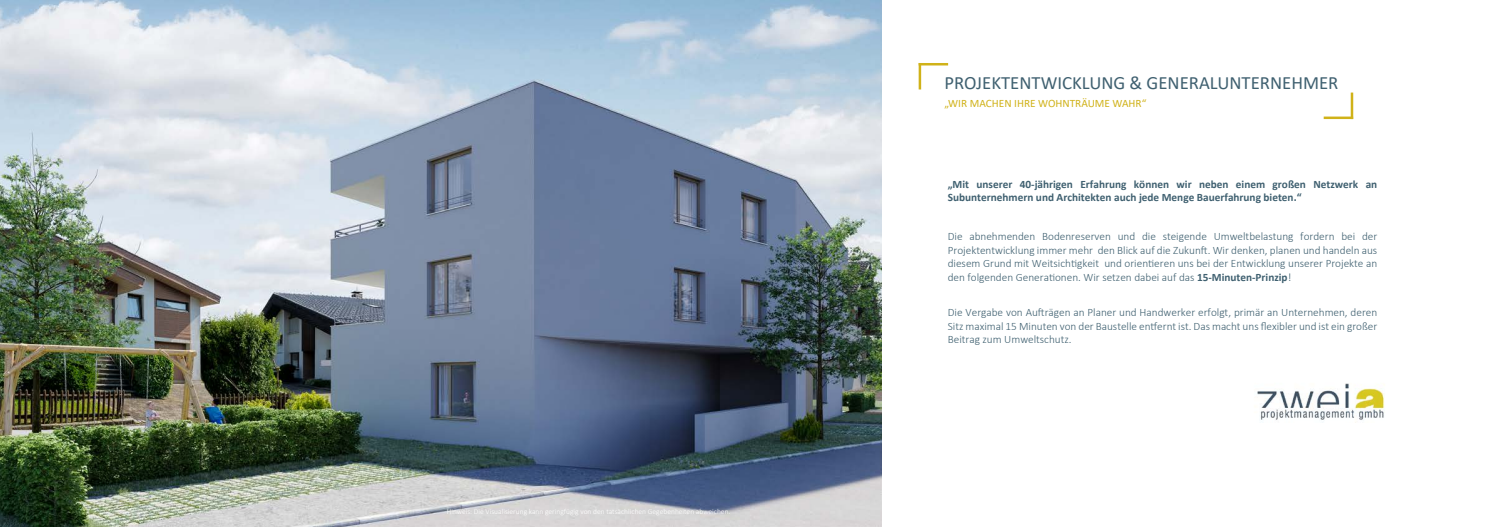
<style>
.page{position:relative;width:1489px;height:527px;background:#fff}
.page>*{position:absolute;margin:0;border:0;box-sizing:border-box;transform-origin:0 0}
.t1{font:18.75px "Calibri";color:#3f6070}
.t2{font:300 11.25px/13.5px "Calibri";color:#3f6070;text-align:justify}
.t3{font:700 11.25px/13.5px "Calibri";color:#3f6070}
.t4{font:11.25px "Calibri";color:#d0b219}
.s1{font-weight:700}
</style>
<div class="page">
<img style="left:0;top:0;width:881px;height:526px">
<hr style="left:918px;top:63px;width:3px;height:26px;background:#d0b219">
<hr style="left:918px;top:63px;width:30px;height:2px;background:#d0b219">
<hr style="left:1350px;top:92px;width:2px;height:27px;background:#d0b219">
<hr style="left:1323px;top:116px;width:29px;height:3px;background:#d0b219">
<img style="left:1257px;top:383px;width:128px;height:37px">
<h1 class="t1" style="left:944px;top:70px;width:395px">PROJEKTENTWICKLUNG &amp; GENERALUNTERNEHMER</h1>
<p class="t4" style="left:944px;top:95px;width:203px">„WIR MACHEN IHRE WOHNTRÄUME WAHR“</p>
<p class="t3" style="left:947px;top:177px;width:431px">„Mit unserer 40-jährigen Erfahrung können wir neben einem großen Netzwerk an<br>Subunternehmern und Architekten auch jede Menge Bauerfahrung bieten.“</p>
<p class="t2" style="left:947px;top:229px;width:431px">Die abnehmenden Bodenreserven und die steigende Umweltbelastung fordern bei der Projektentwicklung immer mehr den Blick auf die Zukunft. Wir denken, planen und handeln aus diesem Grund mit Weitsichtigkeit und orientieren uns bei der Entwicklung unserer Projekte an den folgenden Generationen. Wir setzen dabei auf das <span class="s1">15-Minuten-Prinzip</span>!</p>
<p class="t2" style="left:947px;top:305px;width:431px">Die Vergabe von Aufträgen an Planer und Handwerker erfolgt, primär an Unternehmen, deren Sitz maximal 15 Minuten von der Baustelle entfernt ist. Das macht uns flexibler und ist ein großer Beitrag zum Umweltschutz.</p>
</div>
